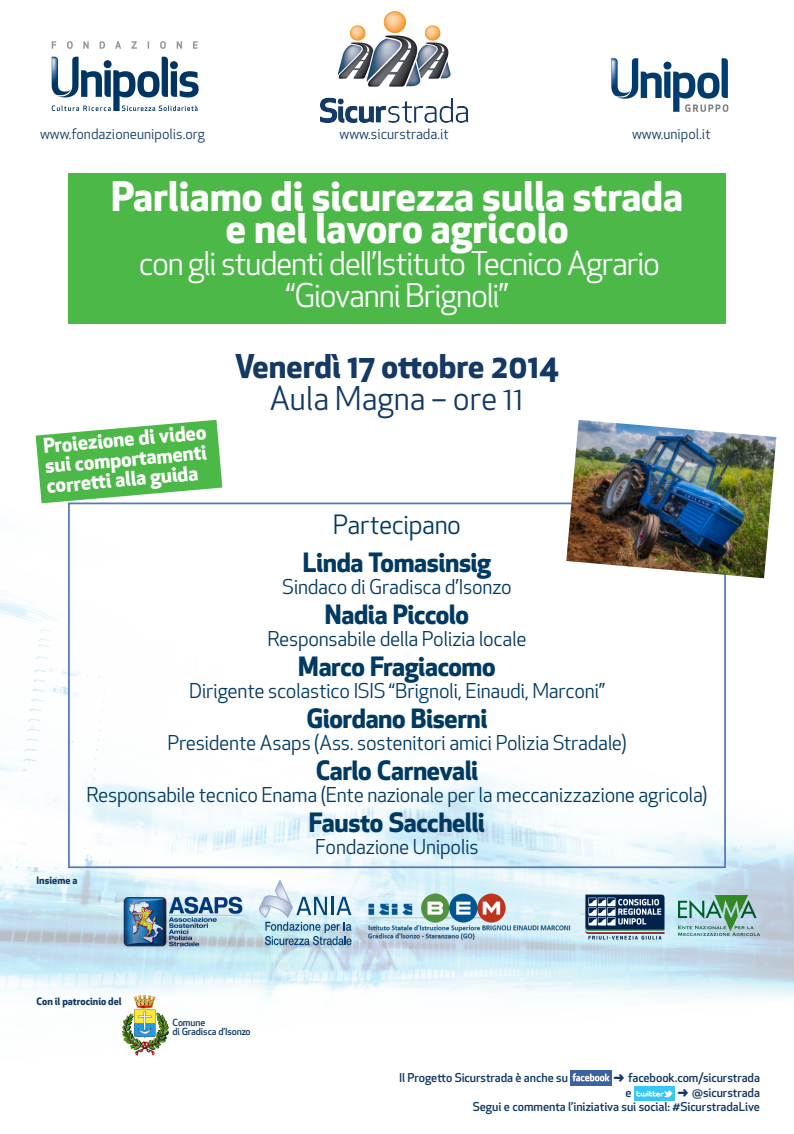
<style>
.page{position:relative;width:794px;height:1134px;background:#fff}
.page>*{position:absolute;margin:0;border:0;box-sizing:border-box;transform-origin:0 0}
.t1{font:700 40px/32px "Apex New";color:#fff;text-align:center}
.t2{font:32px/32px "Apex New";letter-spacing:-.04em;color:#fff;text-align:center}
.t3{font:700 32px "Apex New";color:#133964}
.t4{font:32px "Apex New";color:#133964}
.t5{font:700 26px "Apex New";letter-spacing:-.015em;color:#003a62}
.t6{font:26px "Apex New";letter-spacing:-.02em;color:#003a62}
.t7{font:20px "Apex New";letter-spacing:-.015em;color:#003a62}
.t8{font:700 20px/20px "Apex New";color:#fff;text-align:justify}
.t9{font:14.08px "Apex New";color:#133964}
.t10{font:500 12px/14.8px "Apex New";letter-spacing:-.005em;color:#133964}
.t11{font:700 10px "Apex New";color:#133964}
.t12{font:500 9.6px/9.6px "Apex New";letter-spacing:-.01em;color:#133964}
</style>
<div class="page">
<img style="left:0;top:419px;width:794px;height:667px">
<img style="left:123px;top:995px;width:45px;height:60px">
<div style="left:68px;top:173px;width:658px;height:151px;background:#4cb848"></div>
<img style="left:51px;top:41px;width:148px;height:70px">
<img style="left:321px;top:12px;width:146px;height:111px">
<img style="left:611px;top:58px;width:118px;height:53px">
<img style="left:123px;top:896px;width:121px;height:51px">
<svg style="left:257px;top:880px;width:95px;height:65px"></svg>
<div style="left:68px;top:502px;width:658px;height:366px;border:2px solid #5679bd"></div>
<img style="left:367px;top:893px;width:205px;height:47px">
<img style="left:585px;top:893px;width:80px;height:47px">
<img style="left:566px;top:420px;width:210px;height:158px">
<svg style="left:36px;top:420px;width:186px;height:83px"></svg>
<img style="left:570px;top:1071px;width:41px;height:15px">
<img style="left:634px;top:1086px;width:41px;height:15px">
<img style="left:678px;top:896px;width:82px;height:39px">
<p class="t9" style="left:40px;top:125px;width:166px">www.fondazioneunipolis.org</p>
<p class="t9" style="left:339px;top:125px;width:111px">www.sicurstrada.it</p>
<p class="t9" style="left:632px;top:125px;width:80px">www.unipol.it</p>
<h1 class="t1" style="left:111px;top:179px;width:573px">Parliamo di sicurezza sulla strada e nel lavoro agricolo</h1>
<h2 class="t2" style="left:139px;top:248px;width:522px">con gli studenti dell’Istituto Tecnico Agrario “Giovanni Brignoli”</h2>
<h2 class="t3" style="left:235px;top:343px;width:326px">Venerdì 17 ottobre 2014</h2>
<h2 class="t4" style="left:270px;top:378px;width:256px">Aula Magna – ore 11</h2>
<p class="t8" style="left:42px;top:435px;width:165px;rotate:-5deg">Proiezione di video sui comportamenti corrett i alla guida</p>
<p class="t11" style="left:37px;top:873px;width:42px">Insieme a</p>
<h3 class="t6" style="left:333px;top:508px;width:130px">Partecipano</h3>
<h3 class="t5" style="left:303px;top:543px;width:190px">Linda Tomasinsig</h3>
<p class="t7" style="left:282px;top:574px;width:231px">Sindaco di Gradisca d’Isonzo</p>
<h3 class="t5" style="left:325px;top:595px;width:146px">Nadia Piccolo</h3>
<p class="t7" style="left:267px;top:626px;width:261px">Responsabile della Polizia locale</p>
<h3 class="t5" style="left:298px;top:647px;width:199px">Marco Fragiacomo</h3>
<p class="t7" style="left:189px;top:678px;width:417px">Dirigente scolastico ISIS “Brignoli, Einaudi, Marconi”</p>
<h3 class="t5" style="left:306px;top:699px;width:182px">Giordano Biserni</h3>
<p class="t7" style="left:167px;top:730px;width:461px">Presidente Asaps (Ass. sostenitori amici Polizia Stradale)</p>
<h3 class="t5" style="left:316px;top:751px;width:164px">Carlo Carnevali</h3>
<p class="t7" style="left:86px;top:782px;width:622px">Responsabile tecnico Enama (Ente nazionale per la meccanizzazione agricola)</p>
<h3 class="t5" style="left:309px;top:803px;width:177px">Fausto Sacchelli</h3>
<p class="t7" style="left:315px;top:834px;width:165px">Fondazione Unipolis</p>
<p class="t11" style="left:37px;top:994px;width:87px">Con il patrocinio del</p>
<p class="t12" style="left:172px;top:1017px;width:80px">Comune<br>di Gradisca d’Isonzo</p>
<p class="t10" style="left:399px;top:1070px;width:170px">Il Progetto Sicurstrada è anche su</p>
<p class="t10" style="left:625px;top:1070px;width:136px;text-indent:-12px">➜ facebook.com/sicurstrada e</p>
<p class="t10" style="left:473px;top:1084px;width:289px;text-align:right">➜ @sicurstrada<br>Segui e commenta l’iniziativa sui social: #SicurstradaLive</p>
</div>
